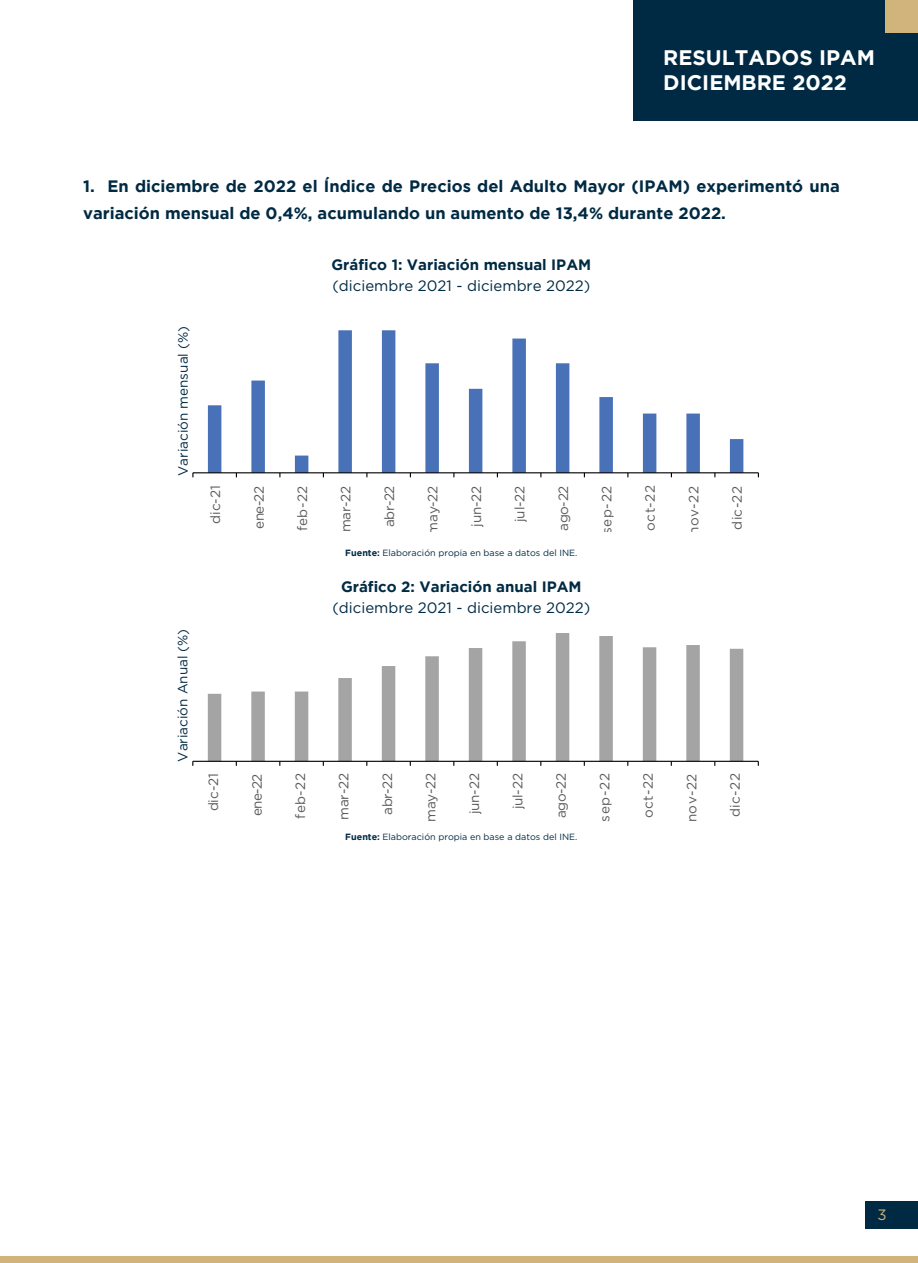
<style>
.page{position:relative;width:918px;height:1263px;background:#fff}
.page>*{position:absolute;margin:0;border:0;box-sizing:border-box;transform-origin:0 0}
.t1{font:700 21px/25.2px "Gotham";color:#fff}
.t2{font:700 16.5px/27px "Gotham";color:#002a43}
.t3{font:15px "Gotham";color:#002a43}
.t4{font:700 15px "Gotham";color:#002a43}
.t5{font:15px "Gotham";color:#d0b47c}
.t6{font:13.5px "Gotham";letter-spacing:-.015em;color:#595a5a}
.t7{font:13.5px "Gotham";color:#002a43}
.t8{font:9px "Gotham";color:#002a43}
.s1{font-weight:700}
</style>
<div class="page">
<div style="left:633px;top:0;width:285px;height:121px;background:#002a43"></div>
<div style="left:885px;top:0;width:33px;height:33px;background:#d0b47c"></div>
<svg style="left:208px;top:330px;width:535px;height:142px"></svg>
<hr style="left:193px;top:472px;width:565px;height:1px;background:#000">
<svg style="left:208px;top:633px;width:535px;height:128px"></svg>
<hr style="left:193px;top:761px;width:565px;height:1px;background:#000">
<div style="left:0;top:1257px;width:918px;height:6px;background:#d0b47c"></div>
<div style="left:865px;top:1201px;width:53px;height:28px;background:#002a43"></div>
<h1 class="t1" style="left:663px;top:44px;width:213px">RESULTADOS IPAM<br>DICIEMBRE 2022</h1>
<p class="t2" style="left:83px;top:173px;width:758px">1. En diciembre de 2022 el Índice de Precios del Adulto Mayor (IPAM) experimentó una variación mensual de 0,4%, acumulando un aumento de 13,4% durante 2022.</p>
<p class="t4" style="left:332px;top:256px;width:261px">Gráfico 1: Variación mensual IPAM</p>
<p class="t3" style="left:332px;top:278px;width:259px">(diciembre 2021 - diciembre 2022)</p>
<p class="t7" style="left:175px;top:476px;width:151px;rotate:-90deg">Variación mensual (%)</p>
<p class="t7" style="left:175px;top:761px;width:134px;rotate:-90deg">Variación Anual (%)</p>
<p class="t6" style="left:208px;top:524px;width:40px;rotate:-90deg">dic-21</p>
<p class="t6" style="left:251px;top:528px;width:44px;rotate:-90deg">ene-22</p>
<p class="t6" style="left:295px;top:531px;width:47px;rotate:-90deg">feb-22</p>
<p class="t6" style="left:338px;top:532px;width:48px;rotate:-90deg">mar-22</p>
<p class="t6" style="left:382px;top:527px;width:43px;rotate:-90deg">abr-22</p>
<p class="t6" style="left:425px;top:534px;width:50px;rotate:-90deg">may-22</p>
<p class="t6" style="left:469px;top:527px;width:42px;rotate:-90deg">jun-22</p>
<p class="t6" style="left:512px;top:522px;width:37px;rotate:-90deg">jul-22</p>
<p class="t6" style="left:556px;top:531px;width:46px;rotate:-90deg">ago-22</p>
<p class="t6" style="left:599px;top:534px;width:50px;rotate:-90deg">sep-22</p>
<p class="t6" style="left:643px;top:530px;width:47px;rotate:-90deg">oct-22</p>
<p class="t6" style="left:686px;top:535px;width:50px;rotate:-90deg">nov-22</p>
<p class="t6" style="left:730px;top:530px;width:45px;rotate:-90deg">dic-22</p>
<p class="t8" style="left:345px;top:548px;width:234px"><span class="s1">Fuente:</span> Elaboración propia en base a datos del INE.</p>
<p class="t4" style="left:341px;top:577px;width:242px">Gráfico 2: Variación anual IPAM</p>
<p class="t3" style="left:332px;top:599px;width:259px">(diciembre 2021 - diciembre 2022)</p>
<p class="t6" style="left:206px;top:811px;width:40px;rotate:-90deg">dic-21</p>
<p class="t6" style="left:249px;top:816px;width:44px;rotate:-90deg">ene-22</p>
<p class="t6" style="left:293px;top:819px;width:47px;rotate:-90deg">feb-22</p>
<p class="t6" style="left:336px;top:819px;width:48px;rotate:-90deg">mar-22</p>
<p class="t6" style="left:380px;top:815px;width:43px;rotate:-90deg">abr-22</p>
<p class="t6" style="left:423px;top:822px;width:50px;rotate:-90deg">may-22</p>
<p class="t6" style="left:467px;top:814px;width:42px;rotate:-90deg">jun-22</p>
<p class="t6" style="left:510px;top:809px;width:37px;rotate:-90deg">jul-22</p>
<p class="t6" style="left:554px;top:818px;width:46px;rotate:-90deg">ago-22</p>
<p class="t6" style="left:597px;top:822px;width:50px;rotate:-90deg">sep-22</p>
<p class="t6" style="left:641px;top:818px;width:47px;rotate:-90deg">oct-22</p>
<p class="t6" style="left:684px;top:822px;width:50px;rotate:-90deg">nov-22</p>
<p class="t6" style="left:728px;top:817px;width:45px;rotate:-90deg">dic-22</p>
<p class="t8" style="left:345px;top:832px;width:234px"><span class="s1">Fuente:</span> Elaboración propia en base a datos del INE.</p>
<p class="t5" style="left:878px;top:1206px;width:11px">3</p>
</div>
